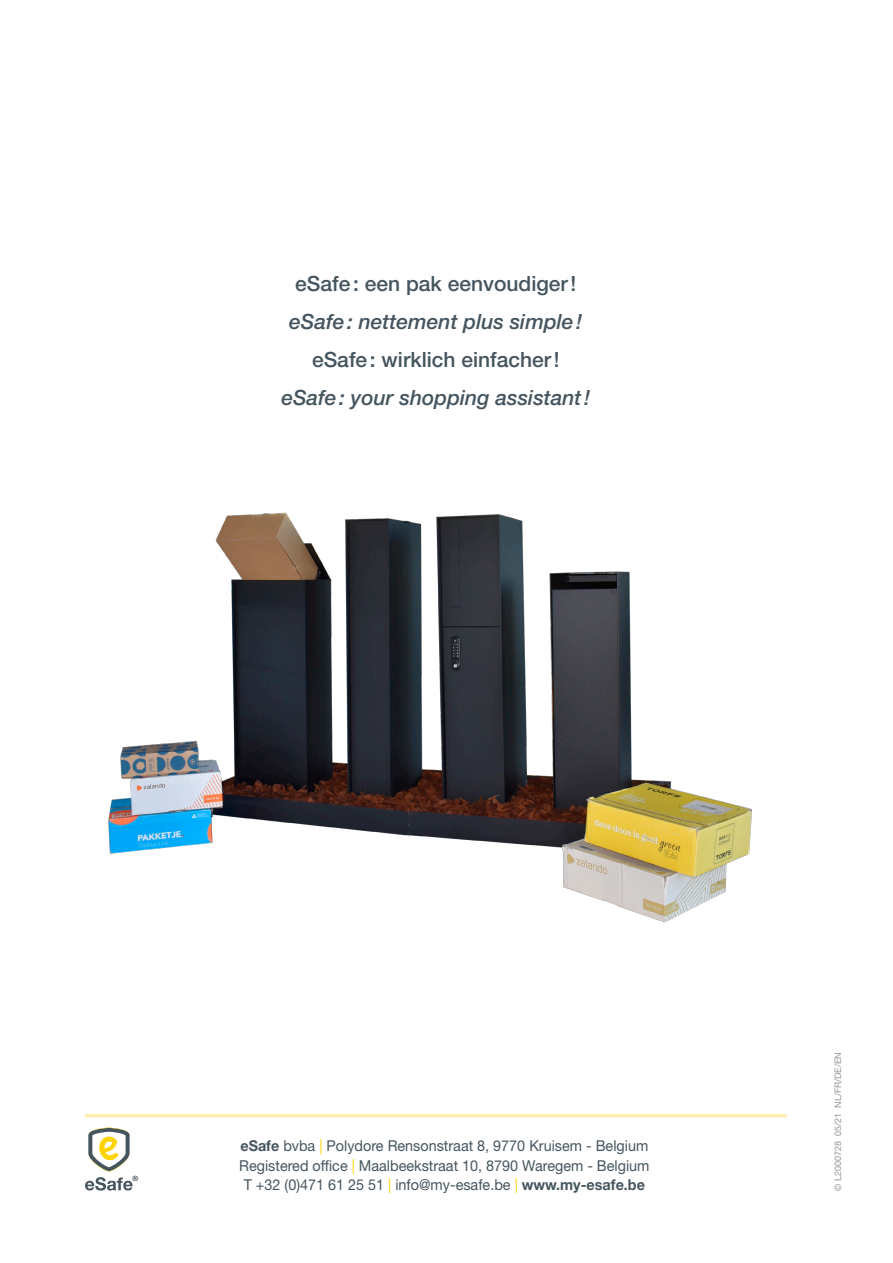
<style>
.page{position:relative;width:893px;height:1263px;background:#fff}
.page>*{position:absolute;margin:0;border:0;box-sizing:border-box;transform-origin:0 0}
.t1{font:italic 500 21px "Helvetica Neue LT Std";color:#45555f}
.t2{font:500 21px "Helvetica Neue LT Std";color:#45555f}
.t3{font:15px/19.5px "Helvetica Neue LT Std";color:#45555f;text-align:justify;scale:.96 1}
.t4{font:9px "Helvetica Neue LT Std";color:#939598}
.t5{font:700 7.35px "Helvetica Neue LT Std";color:#45555f}
.s1{font-weight:700}
.s2{color:#fed304}
</style>
<div class="page">
<hr style="left:85px;top:1114px;width:702px;height:3px;background:#ffeba9">
<img style="left:108px;top:512px;width:644px;height:411px">
<svg style="left:88px;top:1127px;width:42px;height:44px"></svg>
<svg style="left:85px;top:1177px;width:48px;height:13px"></svg>
<h1 class="t2" style="left:295px;top:271px;width:283px">eSafe: een pak eenvoudiger!</h1>
<h1 class="t1" style="left:289px;top:309px;width:295px">eSafe: nettement plus simple!</h1>
<h1 class="t2" style="left:312px;top:347px;width:249px">eSafe: wirklich einfacher!</h1>
<h1 class="t1" style="left:281px;top:385px;width:311px">eSafe: your shopping assistant!</h1>
<p class="t5" style="left:133px;top:1173px;width:7px">®</p>
<p class="t3" style="left:239px;top:1136px;width:429px"><span class="s1">eSafe</span> bvba <span class="s2">|</span> Polydore Rensonstraat 8, 9770 Kruisem - Belgium Registered office <span class="s2">|</span> Maalbeekstraat 10, 8790 Waregem - Belgium T +32 (0)471 61 25 51 <span class="s2">|</span> info@my-esafe.be <span class="s2">|</span> <span class="s1">www.my-esafe.be</span></p>
<p class="t4" style="left:833px;top:1191px;width:140px;rotate:-90deg">© L2000728 05/21 NL/FR/DE/EN</p>
</div>
